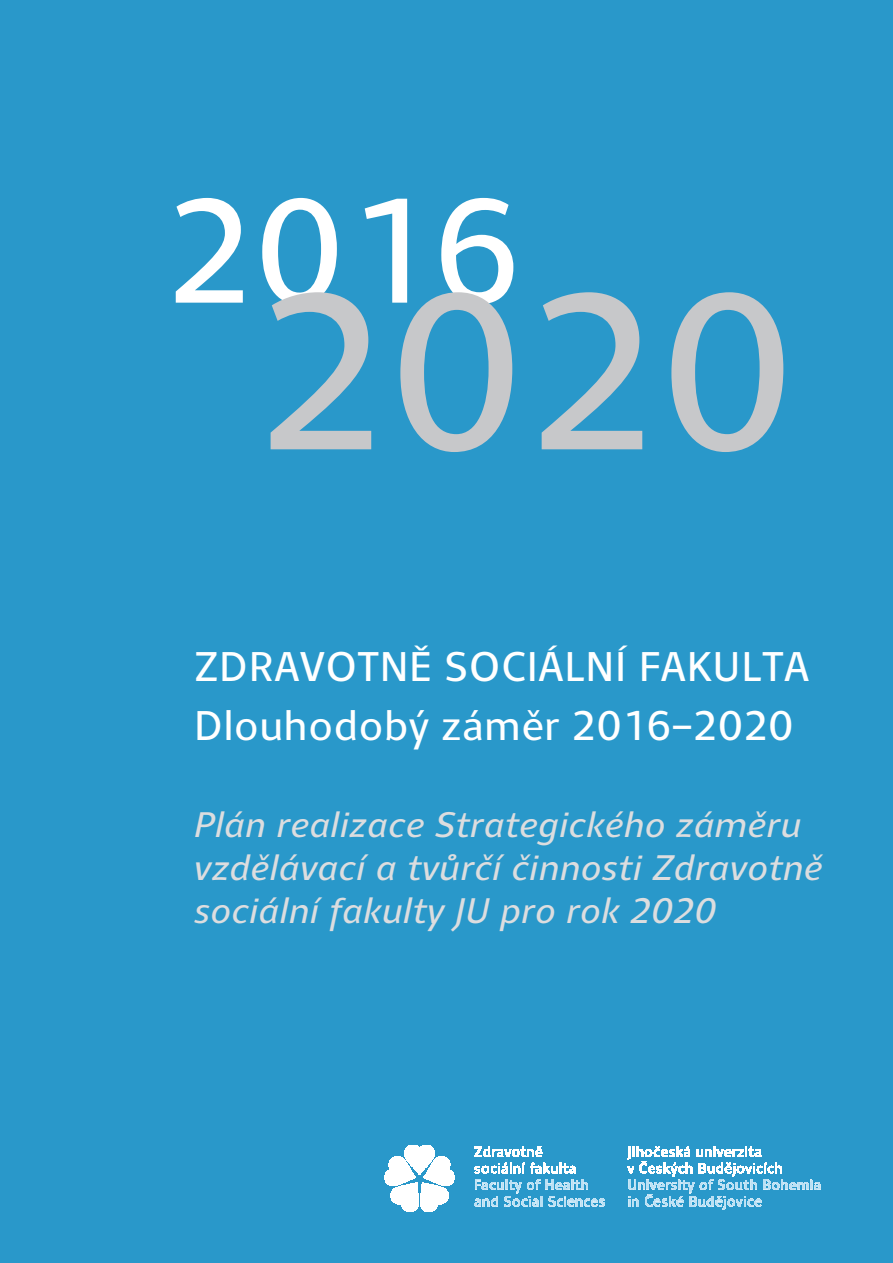
<style>
.page{position:relative;width:893px;height:1263px;background:#2998ca}
.page>*{position:absolute;margin:0;border:0;box-sizing:border-box;transform-origin:0 0}
.t1{font:150.45px "Clara Sans";color:#fff}
.t2{font:42.15px/58.3px "Clara Sans";color:#fff}
.t3{font:italic 36.15px/42.9px "Clara Sans";color:#dcdddf}
</style>
<div class="page">
<svg style="left:271px;top:292px;width:512px;height:160px"></svg>
<svg style="left:475px;top:1146px;width:67px;height:11px"></svg>
<svg style="left:475px;top:1163px;width:129px;height:44px"></svg>
<svg style="left:627px;top:1146px;width:193px;height:64px"></svg>
<svg style="left:385px;top:1145px;width:69px;height:67px"></svg>
<h1 class="t1" style="left:165px;top:170px;width:357px">2016</h1>
<p class="t2" style="left:194px;top:638px;width:617px">ZDRAVOTNĚ SOCIÁLNÍ FAKULTA<br>Dlouhodobý záměr 2016–2020</p>
<p class="t3" style="left:194px;top:804px;width:630px">Plán realizace Strategického záměru vzdělávací a tvůrčí činnosti Zdravotně sociální fakulty JU pro rok 2020</p>
</div>
